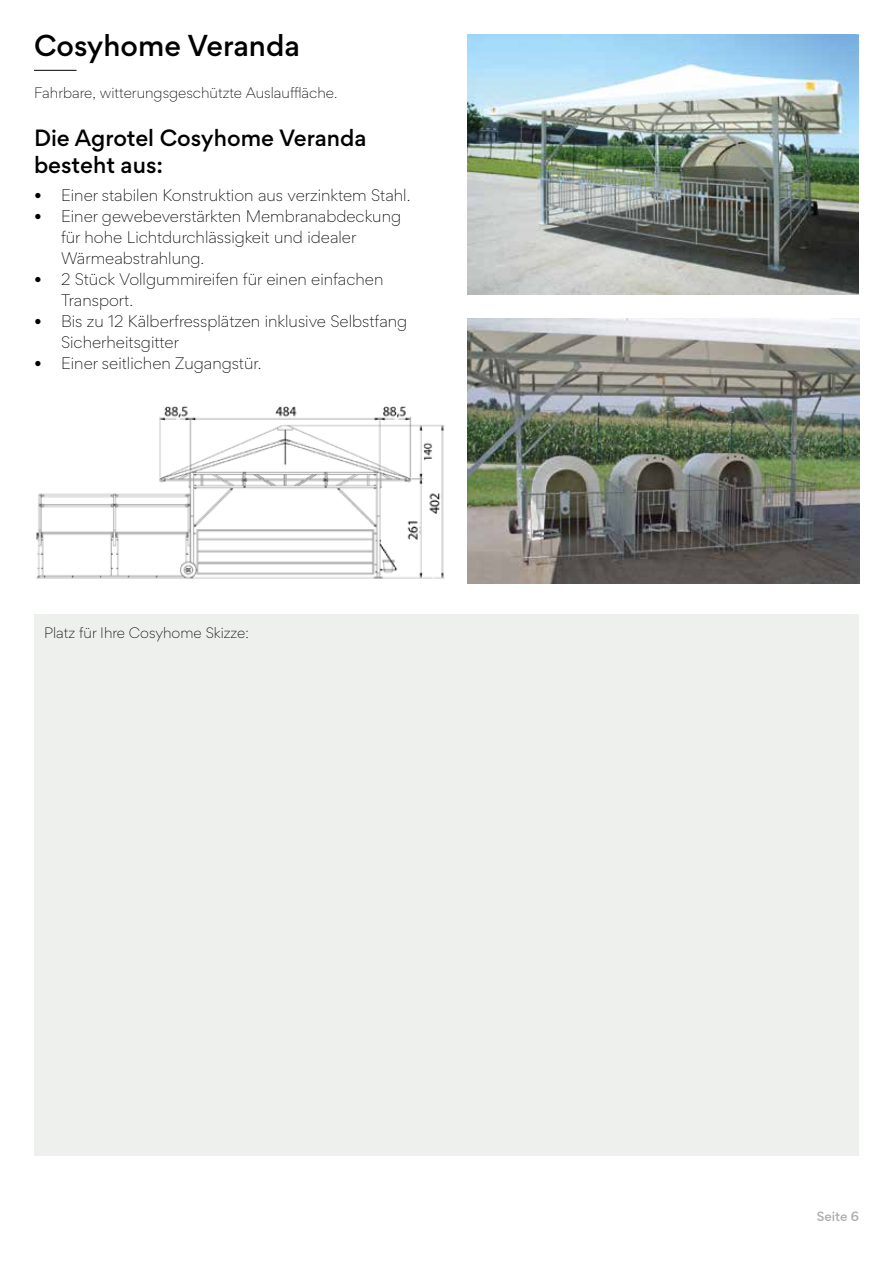
<style>
.page{position:relative;width:893px;height:1263px;background:#fff}
.page>*{position:absolute;margin:0;border:0;box-sizing:border-box;transform-origin:0 0}
.t1{font:500 27px "Gordita";color:#000}
.t2{font:500 21px/27px "Gordita";color:#000}
.t3{font:300 15px/21px "Gordita";color:#000}
.t4{font:300 13.5px "Gordita";color:#000}
.t5{font:500 12px "Gordita";color:#acaeab}
</style>
<div class="page">
<hr style="left:34px;top:70px;width:43px;height:1px;background:#020203">
<img style="left:467px;top:34px;width:392px;height:261px">
<img style="left:36px;top:406px;width:409px;height:173px">
<img style="left:468px;top:318px;width:391px;height:266px">
<div style="left:34px;top:614px;width:825px;height:542px;background:#eef0ee"></div>
<h1 class="t1" style="left:34px;top:26px;width:267px">Cosyhome Veranda</h1>
<p class="t4" style="left:34px;top:83px;width:305px">Fahrbare, witterungsgeschützte Auslauffläche.</p>
<h2 class="t2" style="left:34px;top:125px;width:334px">Die Agrotel Cosyhome Veranda besteht aus:</h2>
<p class="t3" style="left:34px;top:184px;width:378px">• Einer stabilen Konstruktion aus verzinktem Stahl.</p>
<p class="t3" style="left:61px;top:205px;width:342px;text-indent:-27px">• Einer gewebeverstärkten Membranabdeckung für hohe Lichtdurchlässigkeit und idealer<br>Wärmeabstrahlung.</p>
<p class="t3" style="left:61px;top:268px;width:324px;text-indent:-27px">• 2 Stück Vollgummireifen für einen einfachen<br>Transport.</p>
<p class="t3" style="left:61px;top:310px;width:348px;text-indent:-27px">• Bis zu 12 Kälberfressplätzen inklusive Selbstfang<br>Sicherheitsgitter</p>
<p class="t3" style="left:34px;top:352px;width:229px">• Einer seitlichen Zugangstür.</p>
<p class="t4" style="left:44px;top:623px;width:206px">Platz für Ihre Cosyhome Skizze:</p>
<p class="t5" style="left:817px;top:1208px;width:44px">Seite 6</p>
</div>
